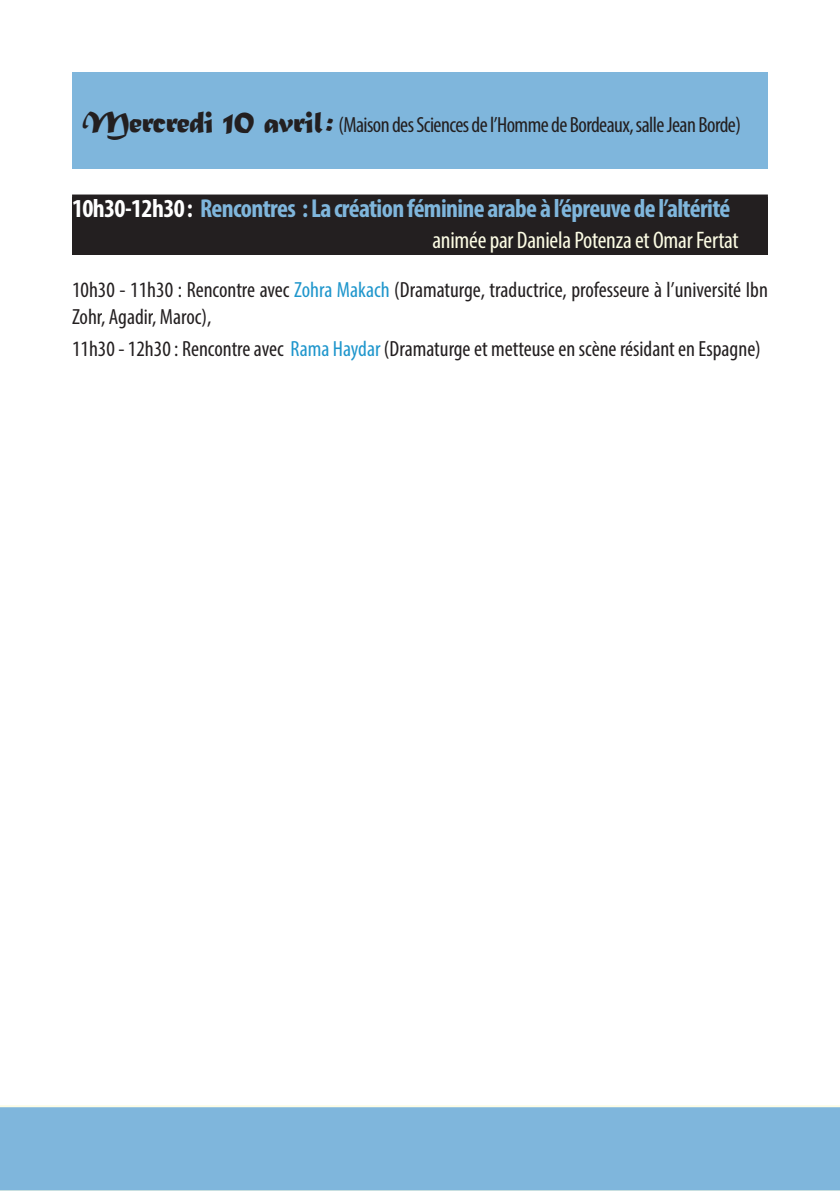
<style>
.page{position:relative;width:840px;height:1191px;background:#fff}
.page>*{position:absolute;margin:0;border:0;box-sizing:border-box;transform-origin:0 0}
.t1{font:700 condensed 26px "Myriad Pro";letter-spacing:-.025em;color:#7fb6dc}
.t2{font:condensed 24px "Myriad Pro";letter-spacing:-.01em;color:#fcfce4}
.t3{font:condensed 22px/26.4px "Myriad Pro";color:#231f20}
.t4{font:condensed 22px "Myriad Pro";letter-spacing:-.025em;color:#231f20}
.s1{font-family:"Matura MT Script Capitals";font-stretch:normal;font-size:32px}
.s2{color:#fff}
.s3{color:#1f96cc}
</style>
<div class="page">
<div style="left:72px;top:197px;width:695px;height:57px;background:#231f20"></div>
<div style="left:72px;top:194px;width:695px;height:28px;background:#231f20"></div>
<div style="left:72px;top:72px;width:695px;height:96px;background:#7fb6dc"></div>
<div style="left:0;top:1105px;width:839px;height:86px;background:#7fb6dc"></div>
<p class="t4" style="left:82px;top:111px;width:659px"><span class="s1">Mercredi 10 avril:</span> (Maison des Sciences de l’Homme de Bordeaux, salle Jean Borde)</p>
<p class="t1" style="left:72px;top:192px;width:659px"><span class="s2">10h30-12h30:</span> Rencontres : La création féminine arabe à l’épreuve de l’altérité</p>
<p class="t2" style="left:432px;top:226px;width:307px">animée par Daniela Potenza et Omar Fertat</p>
<p class="t3" style="left:72px;top:276px;width:697px">10h30 - 11h30 : Rencontre avec <span class="s3">Zohra Makach</span> (Dramaturge, traductrice, professeure à l’université Ibn<br>Zohr, Agadir, Maroc),</p>
<p class="t3" style="left:72px;top:335px;width:690px">11h30 - 12h30 : Rencontre avec <span class="s3">Rama Haydar</span> (Dramaturge et metteuse en scène résidant en Espagne)</p>
</div>
